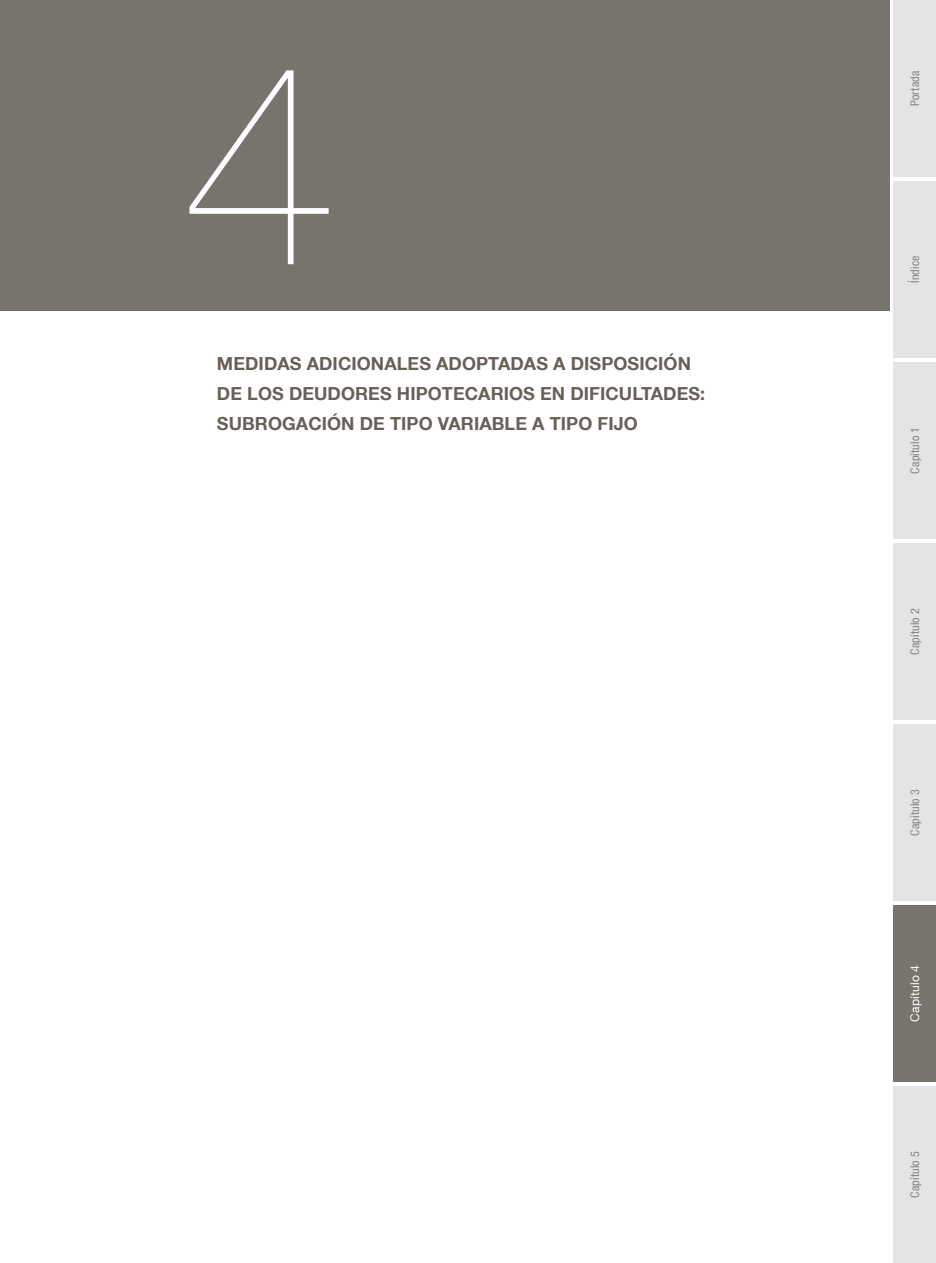
<style>
.page{position:relative;width:936px;height:1263px;background:#fff}
.page>*{position:absolute;margin:0;border:0;box-sizing:border-box;transform-origin:0 0}
.Numero_capítulo_port{font:200 285.15px "Bd E Neue Helvetica";color:#fff}
.Título_capitulo_port{font:700 18px/30px "Bd E Neue Helvetica";letter-spacing:.005em;color:#676058}
.t1{font:condensed 12px "Bd E Neue Helvetica";letter-spacing:.015em;color:#86837e}
.t2{font:12px "Bd E Neue Helvetica";letter-spacing:.02em;color:#fff}
</style>
<div class="page">
<div style="left:0;top:0;width:889px;height:310px;background:#77736d"></div>
<div style="left:893px;top:0;width:42px;height:177px;background:#e3e4e4"></div>
<div style="left:893px;top:181px;width:42px;height:177px;background:#e3e4e4"></div>
<div style="left:893px;top:362px;width:42px;height:177px;background:#e3e4e4"></div>
<div style="left:893px;top:543px;width:42px;height:177px;background:#e3e4e4"></div>
<div style="left:893px;top:724px;width:42px;height:177px;background:#e3e4e4"></div>
<div style="left:893px;top:905px;width:42px;height:177px;background:#77736d"></div>
<div style="left:893px;top:1086px;width:42px;height:177px;background:#e3e4e4"></div>
<h3 class="Numero_capítulo_port" style="left:180px;top:-3px;width:160px">4</h3>
<p class="t1" style="left:907px;top:106px;width:37px;rotate:-90deg">Portada</p>
<p class="t1" style="left:907px;top:283px;width:29px;rotate:-90deg">Índice</p>
<h3 class="Título_capitulo_port" style="left:217px;top:348px;width:490px">MEDIDAS ADICIONALES ADOPTADAS A DISPOSICIÓN<br>DE LOS DEUDORES HIPOTECARIOS EN DIFICULTADES:<br>SUBROGACIÓN DE TIPO VARIABLE A TIPO FIJO</h3>
<p class="t1" style="left:907px;top:474px;width:48px;rotate:-90deg">Capítulo 1</p>
<p class="t1" style="left:907px;top:655px;width:48px;rotate:-90deg">Capítulo 2</p>
<p class="t1" style="left:907px;top:836px;width:48px;rotate:-90deg">Capítulo 3</p>
<p class="t2" style="left:907px;top:1022px;width:58px;rotate:-90deg">Capítulo 4</p>
<p class="t1" style="left:907px;top:1198px;width:48px;rotate:-90deg">Capítulo 5</p>
</div>
